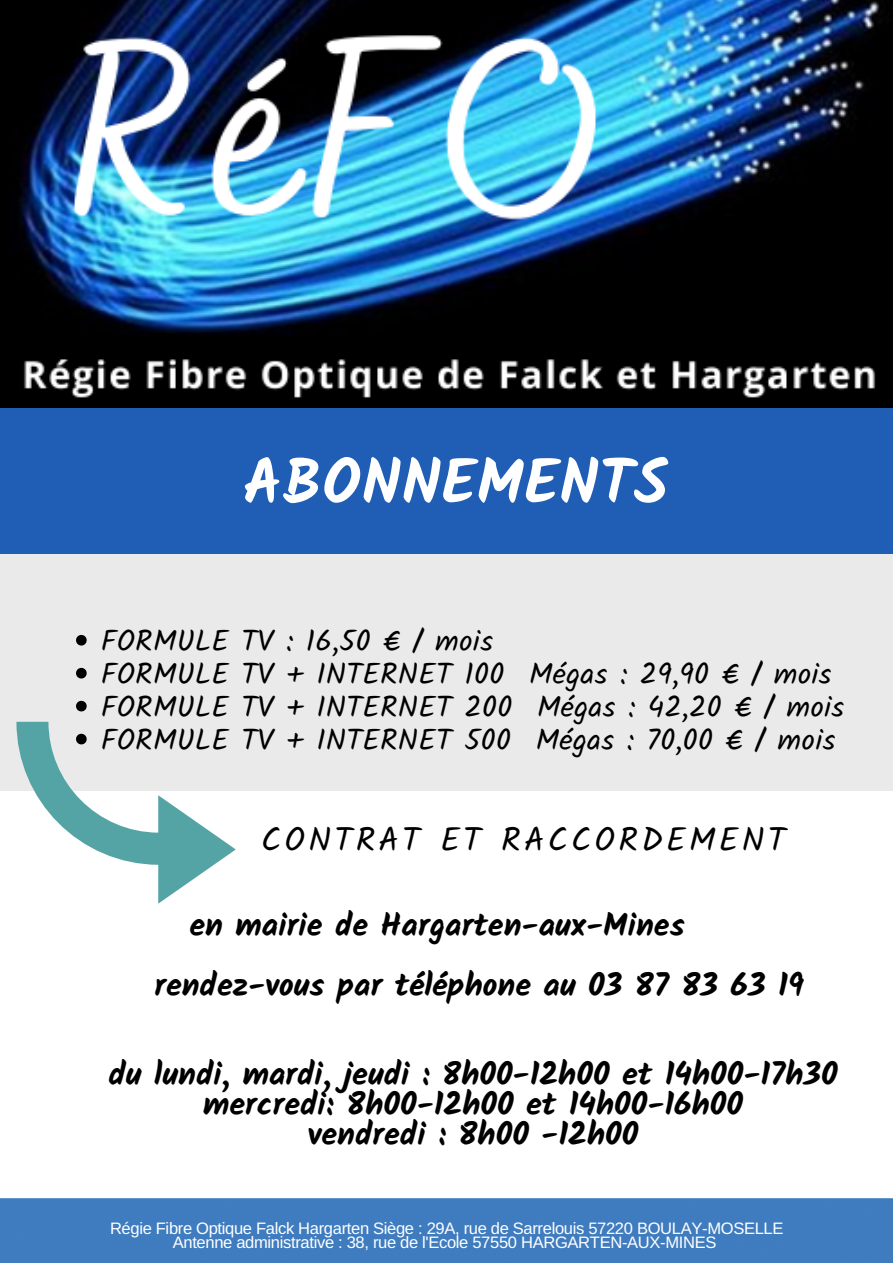
<style>
.page{position:relative;width:893px;height:1263px;background:#fff}
.page>*{position:absolute;margin:0;border:0;box-sizing:border-box;transform-origin:0 0}
.t1{font:700 62.32px "Kalam";letter-spacing:.01em;color:#fff}
.t2{font:33.45px "Kalam";letter-spacing:.1em;color:#000}
.t3{font:700 32.25px/29.8px "Kalam";color:#000}
.t4{font:29.78px/32.9px "Kalam";letter-spacing:.01em;color:#000}
.t5{font:16.58px/14.6px "Arimo";letter-spacing:-.02em;color:#fff;text-align:center}
</style>
<div class="page">
<img style="left:0;top:0;width:893px;height:408px">
<div style="left:0;top:487px;width:893px;height:303px;background:#eaeaea"></div>
<div style="left:0;top:1198px;width:893px;height:65px;background:#3f7cbf"></div>
<div style="left:0;top:408px;width:893px;height:145px;background:#205eb6"></div>
<svg style="left:76px;top:635px;width:11px;height:10px"></svg>
<svg style="left:76px;top:668px;width:11px;height:10px"></svg>
<svg style="left:76px;top:701px;width:11px;height:10px"></svg>
<svg style="left:16px;top:722px;width:220px;height:181px"></svg>
<h1 class="t1" style="left:243px;top:446px;width:427px">ABONNEMENTS</h1>
<p class="t4" style="left:101px;top:624px;width:745px">FORMULE TV : 16,50 € / mois<br>FORMULE TV + INTERNET 100 Mégas : 29,90 € / mois FORMULE TV + INTERNET 200 Mégas : 42,20 € / mois FORMULE TV + INTERNET 500 Mégas : 70,00 € / mois</p>
<p class="t2" style="left:261px;top:819px;width:526px">CONTRAT ET RACCORDEMENT</p>
<p class="t3" style="left:154px;top:895px;width:651px;line-height:59.6px;text-indent:35px">en mairie de Hargarten-aux-Mines rendez-vous par téléphone au 03 87 83 63 19</p>
<p class="t3" style="left:108px;top:1059px;width:731px;text-align:center">du lundi, mardi, jeudi : 8h00-12h00 et 14h00-17h30 mercredi: 8h00-12h00 et 14h00-16h00<br>vendredi : 8h00 -12h00</p>
<p class="t5" style="left:110px;top:1220px;width:675px">Régie Fibre Optique Falck Hargarten Siège : 29A, rue de Sarrelouis 57220 BOULAY-MOSELLE<br>Antenne administrative : 38, rue de l'Ecole 57550 HARGARTEN-AUX-MINES</p>
</div>
